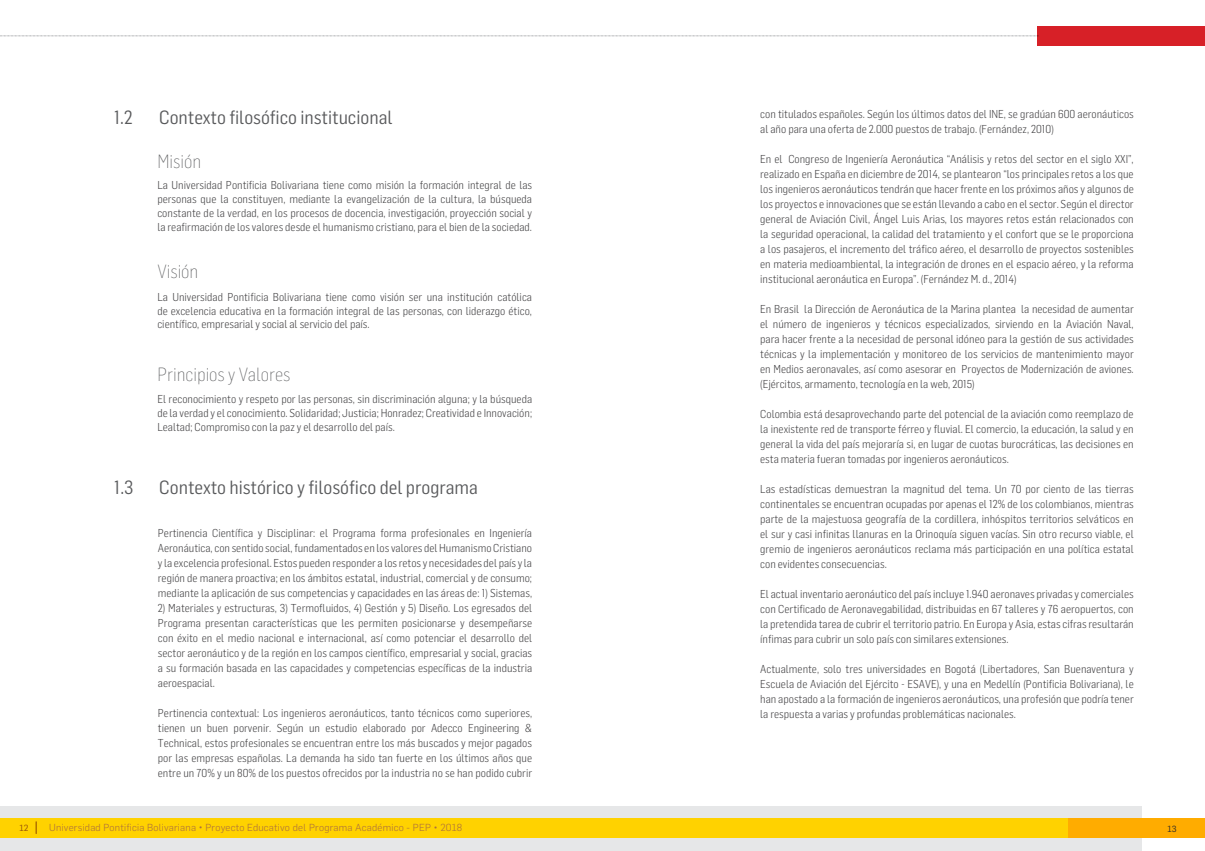
<style>
.page{position:relative;width:1205px;height:851px;background:#fff}
.page>*{position:absolute;margin:0;border:0;box-sizing:border-box;transform-origin:0 0}
.t1{font:18.75px "Flama Semicondensed";color:#58595b}
.t2{font:200 18.75px "Flama Semicondensed";color:#58595b}
.t3{font:300 11.25px/15px "Flama Semicondensed";color:#414042;text-align:justify}
.t4{font:300 10px "Flama";letter-spacing:.02em;color:#ab6e3f}
.t5{font:8.75px "Flama";color:#904a0b}
.t6{font:8.75px "Flama";color:#292829}
</style>
<div class="page">
<svg style="left:0;top:36px;width:1037px;height:1px"></svg>
<div style="left:1037px;top:26px;width:168px;height:20px;background:#d72027"></div>
<div style="left:0;top:806px;width:1142px;height:44px;background:#e6e7e8"></div>
<div style="left:0;top:818px;width:1205px;height:19px;background:#ffd200"></div>
<div style="left:1068px;top:818px;width:137px;height:19px;background:#ffac00"></div>
<svg style="left:36px;top:821px;width:1px;height:12px"></svg>
<h1 class="t1" style="left:114px;top:105px;width:20px">1.2</h1>
<h1 class="t1" style="left:159px;top:105px;width:235px">Contexto filosófico institucional</h1>
<h1 class="t2" style="left:157px;top:149px;width:45px">Misión</h1>
<p class="t3" style="left:157px;top:178px;width:376px;line-height:13.8px">La Universidad Pontificia Bolivariana tiene como misión la formación integral de las personas que la constituyen, mediante la evangelización de la cultura, la búsqueda constante de la verdad, en los procesos de docencia, investigación, proyección social y la reafirmación de los valores desde el humanismo cristiano, para el bien de la sociedad.</p>
<h1 class="t2" style="left:157px;top:260px;width:43px">Visión</h1>
<p class="t3" style="left:157px;top:289px;width:376px;line-height:13.8px">La Universidad Pontificia Bolivariana tiene como visión ser una institución católica de excelencia educativa en la formación integral de las personas, con liderazgo ético, científico, empresarial y social al servicio del país.</p>
<h1 class="t2" style="left:157px;top:362px;width:135px">Principios y Valores</h1>
<p class="t3" style="left:157px;top:392px;width:376px;line-height:13.8px">El reconocimiento y respeto por las personas, sin discriminación alguna; y la búsqueda de la verdad y el conocimiento. Solidaridad; Justicia; Honradez; Creatividad e Innovación; Lealtad; Compromiso con la paz y el desarrollo del país.</p>
<h1 class="t1" style="left:114px;top:475px;width:21px">1.3</h1>
<h1 class="t1" style="left:159px;top:475px;width:320px">Contexto histórico y filosófico del programa</h1>
<p class="t3" style="left:158px;top:525px;width:376px">Pertinencia Científica y Disciplinar: el Programa forma profesionales en Ingeniería Aeronáutica, con sentido social, fundamentados en los valores del Humanismo Cristiano y la excelencia profesional. Estos pueden responder a los retos y necesidades del país y la región de manera proactiva; en los ámbitos estatal, industrial, comercial y de consumo; mediante la aplicación de sus competencias y capacidades en las áreas de: 1) Sistemas,</p>
<p class="t3" style="left:158px;top:600px;width:376px">2) Materiales y estructuras, 3) Termofluidos, 4) Gestión y 5) Diseño. Los egresados del Programa presentan características que les permiten posicionarse y desempeñarse con éxito en el medio nacional e internacional, así como potenciar el desarrollo del sector aeronáutico y de la región en los campos científico, empresarial y social, gracias a su formación basada en las capacidades y competencias específicas de la industria aeroespacial.</p>
<p class="t3" style="left:158px;top:704px;width:376px">Pertinencia contextual: Los ingenieros aeronáuticos, tanto técnicos como superiores, tienen un buen porvenir. Según un estudio elaborado por Adecco Engineering &amp; Technical, estos profesionales se encuentran entre los más buscados y mejor pagados por las empresas españolas. La demanda ha sido tan fuerte en los últimos años que entre un 70% y un 80% de los puestos ofrecidos por la industria no se han podido cubrir</p>
<p class="t3" style="left:760px;top:106px;width:375px">con titulados españoles. Según los últimos datos del INE, se gradúan 600 aeronáuticos al año para una oferta de 2.000 puestos de trabajo. (Fernández, 2010)</p>
<p class="t3" style="left:760px;top:151px;width:375px">En el Congreso de Ingeniería Aeronáutica “Análisis y retos del sector en el siglo XXI”, realizado en España en diciembre de 2014, se plantearon “los principales retos a los que los ingenieros aeronáuticos tendrán que hacer frente en los próximos años y algunos de los proyectos e innovaciones que se están llevando a cabo en el sector. Según el director general de Aviación Civil, Ángel Luis Arias, los mayores retos están relacionados con la seguridad operacional, la calidad del tratamiento y el confort que se le proporciona a los pasajeros, el incremento del tráfico aéreo, el desarrollo de proyectos sostenibles en materia medioambiental, la integración de drones en el espacio aéreo, y la reforma institucional aeronáutica en Europa”. (Fernández M. d., 2014)</p>
<p class="t3" style="left:760px;top:301px;width:375px">En Brasil la Dirección de Aeronáutica de la Marina plantea la necesidad de aumentar el número de ingenieros y técnicos especializados, sirviendo en la Aviación Naval, para hacer frente a la necesidad de personal idóneo para la gestión de sus actividades técnicas y la implementación y monitoreo de los servicios de mantenimiento mayor en Medios aeronavales, así como asesorar en Proyectos de Modernización de aviones. (Ejércitos, armamento, tecnología en la web, 2015)</p>
<p class="t3" style="left:760px;top:406px;width:375px">Colombia está desaprovechando parte del potencial de la aviación como reemplazo de la inexistente red de transporte férreo y fluvial. El comercio, la educación, la salud y en general la vida del país mejoraría si, en lugar de cuotas burocráticas, las decisiones en esta materia fueran tomadas por ingenieros aeronáuticos.</p>
<p class="t3" style="left:760px;top:481px;width:375px">Las estadísticas demuestran la magnitud del tema. Un 70 por ciento de las tierras continentales se encuentran ocupadas por apenas el 12% de los colombianos, mientras parte de la majestuosa geografía de la cordillera, inhóspitos territorios selváticos en el sur y casi infinitas llanuras en la Orinoquía siguen vacías. Sin otro recurso viable, el gremio de ingenieros aeronáuticos reclama más participación en una política estatal con evidentes consecuencias.</p>
<p class="t3" style="left:760px;top:586px;width:375px">El actual inventario aeronáutico del país incluye 1.940 aeronaves privadas y comerciales con Certificado de Aeronavegabilidad, distribuidas en 67 talleres y 76 aeropuertos, con la pretendida tarea de cubrir el territorio patrio. En Europa y Asia, estas cifras resultarán ínfimas para cubrir un solo país con similares extensiones.</p>
<p class="t3" style="left:760px;top:661px;width:375px">Actualmente, solo tres universidades en Bogotá (Libertadores, San Buenaventura y Escuela de Aviación del Ejército - ESAVE), y una en Medellín (Pontificia Bolivariana), le han apostado a la formación de ingenieros aeronáuticos, una profesión que podría tener la respuesta a varias y profundas problemáticas nacionales.</p>
<p class="t5" style="left:19px;top:822px;width:11px">12</p>
<p class="t4" style="left:49px;top:820px;width:414px">Universidad Pontificia Bolivariana Proyecto Educativo del Programa Académico - PEP 2018</p>
<p class="t6" style="left:1167px;top:822px;width:11px">13</p>
</div>
